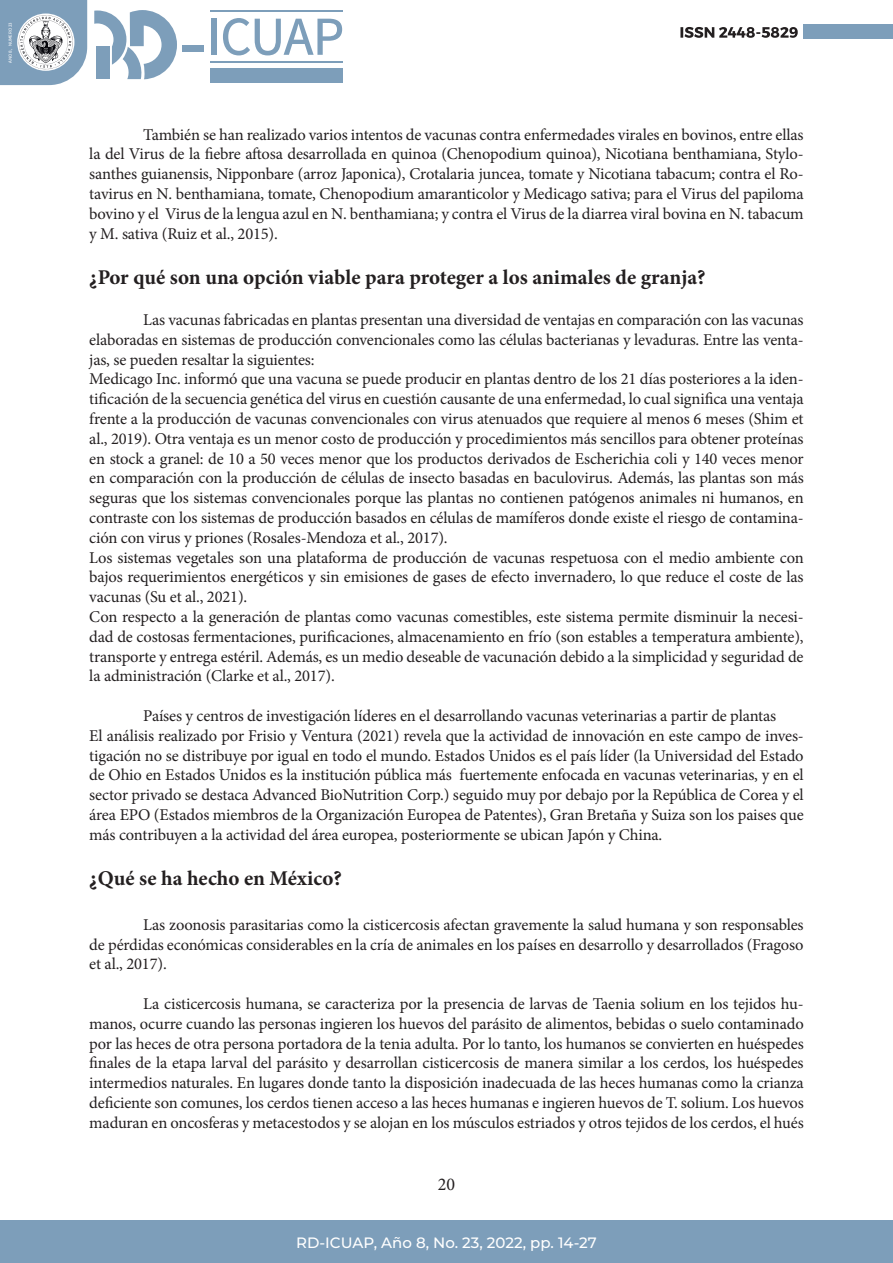
<style>
.page{position:relative;width:893px;height:1263px;background:#fff}
.page>*{position:absolute;margin:0;border:0;box-sizing:border-box;transform-origin:0 0}
.t1{font:700 21px "Minion Pro";color:#231f20}
.t2{font:18px "Minion Pro";color:#231f20}
.TÍTULO_DE_ARTÍCULO{font:16.5px/19.8px "Minion Pro";letter-spacing:-.01em;color:#231f20;text-align:justify}
.t3{font:500 15px "Montserrat";color:#fff}
.t4{font:4.5px "BUAP802";color:#fff}
</style>
<div class="page">
<div style="left:804px;top:25px;width:89px;height:14px;background:#7d9eba"></div>
<svg style="left:680px;top:27px;width:118px;height:11px"></svg>
<div style="left:0;top:1220px;width:893px;height:43px;background:#7d9eba"></div>
<svg style="left:94px;top:10px;width:83px;height:69px"></svg>
<div style="left:96px;top:46px;width:14px;height:33px;background:#7d9eba"></div>
<svg style="left:0;top:0;width:87px;height:85px"></svg>
<div style="left:3px;top:9px;width:11px;height:67px;background:#7d9eba"></div>
<div style="left:182px;top:45px;width:21px;height:7px;background:#7d9eba"></div>
<div style="left:210px;top:68px;width:133px;height:14px;background:#7d9eba"></div>
<svg style="left:203px;top:18px;width:139px;height:37px"></svg>
<hr style="left:210px;top:10px;width:133px;height:2px;background:#7d9eba">
<hr style="left:210px;top:61px;width:133px;height:2px;background:#7d9eba">
<p class="t4" style="left:8px;top:63px;width:42px;rotate:-90deg">AÑO 8, NÚMERO 23</p>
<p class="TÍTULO_DE_ARTÍCULO" style="left:89px;top:124px;width:716px;text-indent:54px">También se han realizado varios intentos de vacunas contra enfermedades virales en bovinos, entre ellas la del Virus de la fiebre aftosa desarrollada en quinoa (Chenopodium quinoa), Nicotiana benthamiana, Stylo&shy;santhes guianensis, Nipponbare (arroz Japonica), Crotalaria juncea, tomate y Nicotiana tabacum; contra el Ro&shy;tavirus en N. benthamiana, tomate, Chenopodium amaranticolor y Medicago sativa; para el Virus del papiloma bovino y el Virus de la lengua azul en N. benthamiana; y contra el Virus de la diarrea viral bovina en N. tabacum y M. sativa (Ruiz et al., 2015).</p>
<p class="t1" style="left:89px;top:262px;width:618px">¿Por qué son una opción viable para proteger a los animales de granja?</p>
<p class="TÍTULO_DE_ARTÍCULO" style="left:89px;top:310px;width:716px;text-indent:54px">Las vacunas fabricadas en plantas presentan una diversidad de ventajas en comparación con las vacunas elaboradas en sistemas de producción convencionales como las células bacterianas y levaduras. Entre las venta&shy;jas, se pueden resaltar la siguientes:</p>
<p class="TÍTULO_DE_ARTÍCULO" style="left:89px;top:369px;width:716px">Medicago Inc. informó que una vacuna se puede producir en plantas dentro de los 21 días posteriores a la iden&shy;tificación de la secuencia genética del virus en cuestión causante de una enfermedad, lo cual significa una ventaja frente a la producción de vacunas convencionales con virus atenuados que requiere al menos 6 meses (Shim et al., 2019). Otra ventaja es un menor costo de producción y procedimientos más sencillos para obtener proteínas en stock a granel: de 10 a 50 veces menor que los productos derivados de Escherichia coli y 140 veces menor en comparación con la producción de células de insecto basadas en baculovirus. Además, las plantas son más seguras que los sistemas convencionales porque las plantas no contienen patógenos animales ni humanos, en contraste con los sistemas de producción basados en células de mamíferos donde existe el riesgo de contamina&shy;ción con virus y priones (Rosales-Mendoza et al., 2017).</p>
<p class="TÍTULO_DE_ARTÍCULO" style="left:89px;top:547px;width:716px">Los sistemas vegetales son una plataforma de producción de vacunas respetuosa con el medio ambiente con bajos requerimientos energéticos y sin emisiones de gases de efecto invernadero, lo que reduce el coste de las vacunas (Su et al., 2021).</p>
<p class="TÍTULO_DE_ARTÍCULO" style="left:89px;top:607px;width:716px">Con respecto a la generación de plantas como vacunas comestibles, este sistema permite disminuir la necesi&shy;dad de costosas fermentaciones, purificaciones, almacenamiento en frío (son estables a temperatura ambiente), transporte y entrega estéril. Además, es un medio deseable de vacunación debido a la simplicidad y seguridad de la administración (Clarke et al., 2017).</p>
<p class="TÍTULO_DE_ARTÍCULO" style="left:143px;top:706px;width:634px">Países y centros de investigación líderes en el desarrollando vacunas veterinarias a partir de plantas</p>
<p class="TÍTULO_DE_ARTÍCULO" style="left:89px;top:726px;width:716px">El análisis realizado por Frisio y Ventura (2021) revela que la actividad de innovación en este campo de inves&shy;tigación no se distribuye por igual en todo el mundo. Estados Unidos es el país líder (la Universidad del Estado de Ohio en Estados Unidos es la institución pública más fuertemente enfocada en vacunas veterinarias, y en el sector privado se destaca Advanced BioNutrition Corp.) seguido muy por debajo por la República de Corea y el área EPO (Estados miembros de la Organización Europea de Patentes), Gran Bretaña y Suiza son los paises que más contribuyen a la actividad del área europea, posteriormente se ubican Japón y China.</p>
<p class="t1" style="left:89px;top:863px;width:254px">¿Qué se ha hecho en México?</p>
<p class="TÍTULO_DE_ARTÍCULO" style="left:89px;top:915px;width:716px;text-indent:54px">Las zoonosis parasitarias como la cisticercosis afectan gravemente la salud humana y son responsables de pérdidas económicas considerables en la cría de animales en los países en desarrollo y desarrollados (Fragoso et al., 2017).</p>
<p class="TÍTULO_DE_ARTÍCULO" style="left:89px;top:994px;width:716px;text-indent:54px">La cisticercosis humana, se caracteriza por la presencia de larvas de Taenia solium en los tejidos hu&shy;manos, ocurre cuando las personas ingieren los huevos del parásito de alimentos, bebidas o suelo contaminado por las heces de otra persona portadora de la tenia adulta. Por lo tanto, los humanos se convierten en huéspedes finales de la etapa larval del parásito y desarrollan cisticercosis de manera similar a los cerdos, los huéspedes intermedios naturales. En lugares donde tanto la disposición inadecuada de las heces humanas como la crianza deficiente son comunes, los cerdos tienen acceso a las heces humanas e ingieren huevos de T. solium. Los huevos maduran en oncosferas y metacestodos y se alojan en los músculos estriados y otros tejidos de los cerdos, el hués</p>
<p class="t2" style="left:438px;top:1172px;width:19px">20</p>
<p class="t3" style="left:296px;top:1232px;width:302px">RD-ICUAP, Año 8, No. 23, 2022, pp. 14-27</p>
</div>
